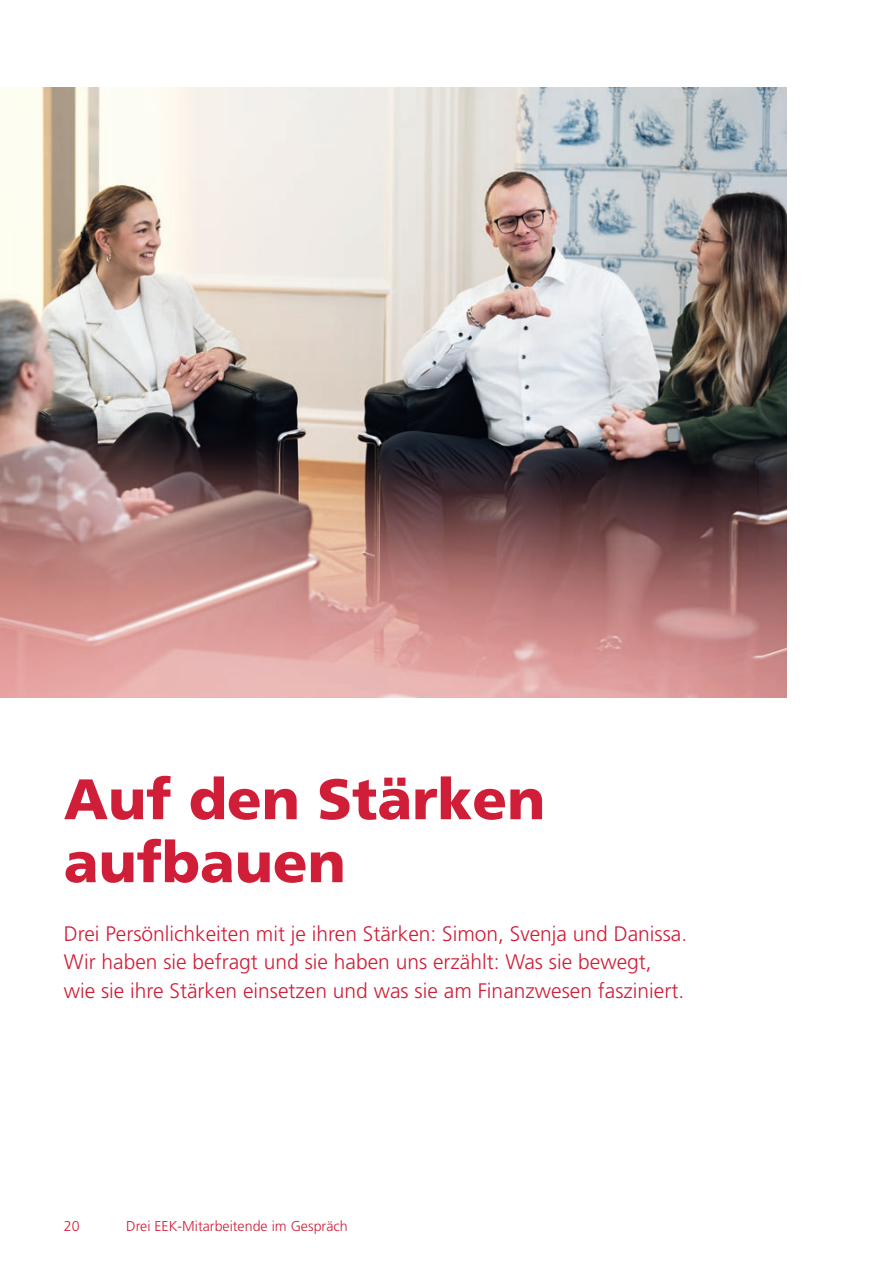
<style>
.page{position:relative;width:893px;height:1263px;background:#fff}
.page>*{position:absolute;margin:0;border:0;box-sizing:border-box;transform-origin:0 0}
.t1{font:900 57px/63px "Frutiger LT Std";color:#d01e39}
.t2{font:300 21px/28.5px "Frutiger LT Std";color:#d01e39}
.t3{font:300 14.25px "Frutiger LT Std";color:#d01e39}
</style>
<div class="page">
<img style="left:0;top:87px;width:787px;height:611px">
<h1 class="t1" style="left:64px;top:768px;width:483px">Auf den Stärken aufbauen</h1>
<p class="t2" style="left:64px;top:919px;width:625px">Drei Persönlichkeiten mit je ihren Stärken: Simon, Svenja und Danissa.<br>Wir haben sie befragt und sie haben uns erzählt: Was sie bewegt, wie sie ihre Stärken einsetzen und was sie am Finanzwesen fasziniert.</p>
<p class="t3" style="left:64px;top:1218px;width:17px">20</p>
<p class="t3" style="left:126px;top:1218px;width:223px">Drei EEK-Mitarbeitende im Gespräch</p>
</div>
